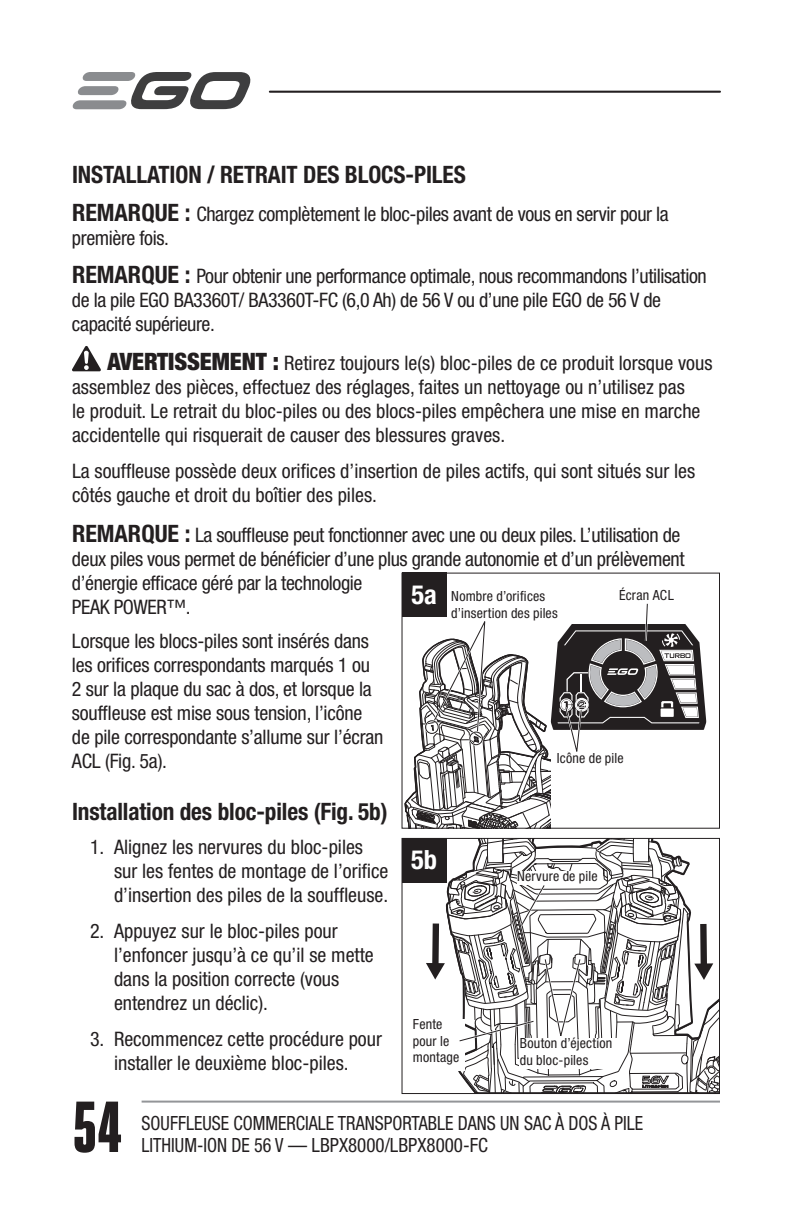
<style>
.page{position:relative;width:792px;height:1224px;background:#fff}
.page>*{position:absolute;margin:0;border:0;box-sizing:border-box;transform-origin:0 0}
.t1{font:900 72px "Heroic Condensed";color:#231f20}
.t2{font:700 condensed 26.6px "Helvetica Neue LT Std";color:#fff}
.t3{font:700 condensed 24px "Helvetica Neue LT Std";letter-spacing:-.005em;color:#231f20}
.t4{font:condensed 20px/24px "Helvetica Neue LT Std";color:#231f20}
.t5{font:condensed 20px/24px "Helvetica Neue LT Std";letter-spacing:-.02em;color:#231f20}
.t6{font:condensed 19.6px "Helvetica Neue LT Std";color:#231f20;scale:.92 1}
.t7{font:condensed 14px/16.8px "Helvetica Neue LT Std";letter-spacing:.015em;color:#231f20}
.s1{font-weight:700;font-size:24px}
.s2{font-weight:900;font-size:24px}
.s3{font-weight:700;font-size:26.6px;color:#fff}
</style>
<div class="page">
<hr style="left:142px;top:1101px;width:578px;height:2px;background:#939598">
<hr style="left:270px;top:91px;width:450px;height:2px;background:#231f20">
<svg style="left:72px;top:72px;width:179px;height:37px"></svg>
<svg style="left:72px;top:346px;width:29px;height:25px"></svg>
<div style="left:402px;top:573px;width:44px;height:44px;background:#231f20"></div>
<svg style="left:404px;top:602px;width:302px;height:227px"></svg>
<div style="left:402px;top:838px;width:44px;height:44px;background:#231f20"></div>
<svg style="left:422px;top:838px;width:298px;height:256px"></svg>
<p class="t3" style="left:72px;top:160px;width:395px">INSTALLATION / RETRAIT DES BLOCS-PILES</p>
<p class="t5" style="left:72px;top:202px;width:598px"><span class="s1">REMARQUE :</span> Chargez complètement le bloc-piles avant de vous en servir pour la première fois.</p>
<p class="t5" style="left:72px;top:264px;width:636px"><span class="s1">REMARQUE :</span> Pour obtenir une performance optimale, nous recommandons l’utilisation de la pile EGO BA3360T/ BA3360T-FC (6,0 Ah) de 56 V ou d’une pile EGO de 56 V de capacité supérieure.</p>
<p class="t4" style="left:72px;top:351px;width:642px;text-indent:35px"><span class="s2">AVERTISSEMENT :</span> Retirez toujours le(s) bloc-piles de ce produit lorsque vous assemblez des pièces, effectuez des réglages, faites un nettoyage ou n’utilisez pas<br>le produit. Le retrait du bloc-piles ou des blocs-piles empêchera une mise en marche accidentelle qui risquerait de causer des blessures graves.</p>
<p class="t4" style="left:72px;top:459px;width:625px">La souffleuse possède deux orifices d’insertion de piles actifs, qui sont situés sur les côtés gauche et droit du boîtier des piles.</p>
<p class="t5" style="left:72px;top:523px;width:614px"><span class="s1">REMARQUE :</span> La souffleuse peut fonctionner avec une ou deux piles. L’utilisation de deux piles vous permet de bénéficier d’une plus grande autonomie et d’un prélèvement d’énergie efficace géré par la technologie<br>PEAK POWER™.</p>
<p class="t4" style="left:72px;top:629px;width:313px">Lorsque les blocs-piles sont insérés dans les orifices correspondants marqués 1 ou 2 sur la plaque du sac à dos, et lorsque la souffleuse est mise sous tension, l’icône de pile correspondante s’allume sur l’écran ACL (Fig. 5a).</p>
<p class="t3" style="left:72px;top:797px;width:317px">Installation des bloc-piles (Fig. 5b)</p>
<p class="t4" style="left:114px;top:835px;width:276px;text-indent:-24px">1. Alignez les nervures du bloc-piles sur les fentes de montage de l’orifice d’insertion des piles de la souffleuse.</p>
<p class="t4" style="left:114px;top:919px;width:261px;text-indent:-24px">2. Appuyez sur le bloc-piles pour l’enfoncer jusqu’à ce qu’il se mette dans la position correcte (vous entendrez un déclic).</p>
<p class="t4" style="left:90px;top:1027px;width:294px;text-align:center">3. Recommencez cette procédure pour installer le deuxième bloc-piles.</p>
<p class="t7" style="left:451px;top:587px;width:108px;text-indent:-40px"><span class="s3">5a</span> Nombre d’orifices d’insertion des piles</p>
<p class="t7" style="left:619px;top:587px;width:56px">Écran ACL</p>
<p class="t7" style="left:557px;top:750px;width:68px">Icône de pile</p>
<h2 class="t2" style="left:411px;top:844px;width:27px">5b</h2>
<p class="t7" style="left:517px;top:868px;width:82px">Nervure de pile</p>
<p class="t7" style="left:413px;top:1015px;width:48px">Fente pour le montage</p>
<p class="t7" style="left:520px;top:1035px;width:94px">Bouton d’éjection du bloc-piles</p>
<h1 class="t1" style="left:72px;top:1088px;width:52px">54</h1>
<p class="t6" style="left:142px;top:1111px;width:547px">SOUFFLEUSE COMMERCIALE TRANSPORTABLE DANS UN SAC À DOS À PILE</p>
<p class="t6" style="left:142px;top:1134px;width:378px">LITHIUM-ION DE 56 V — LBPX8000/LBPX8000-FC</p>
</div>
